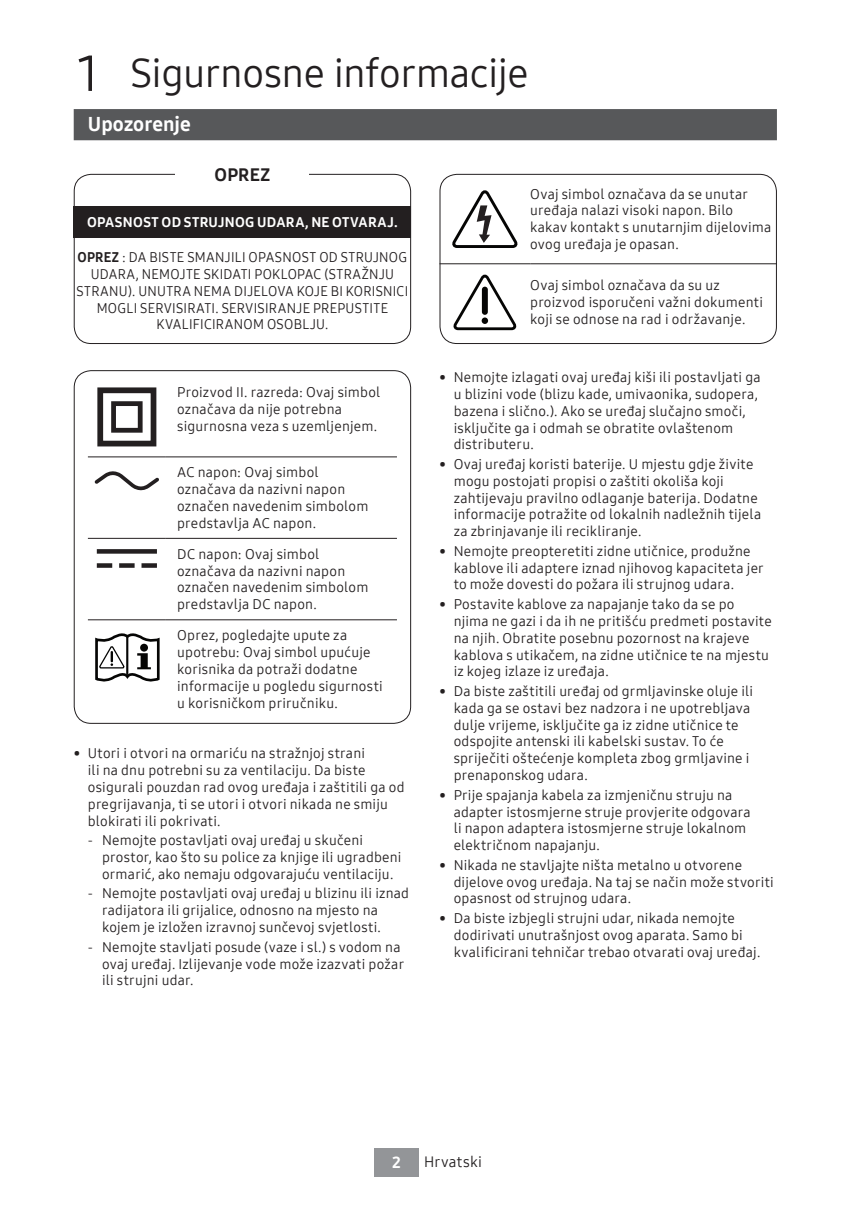
<style>
.page{position:relative;width:862px;height:1214px;background:#fff}
.page>*{position:absolute;margin:0;border:0;box-sizing:border-box;transform-origin:0 0}
.t1{font:40px "Samsung One UI 400";letter-spacing:-.015em;color:#231f20}
.t2{font:20px "Samsung One UI 800";letter-spacing:.005em;color:#fff}
.t3{font:18px "Samsung One UI 800";letter-spacing:.015em;color:#231f20}
.t4{font:16px "Samsung One UI 800";color:#fff}
.t5{font:15px "Samsung One UI 400";letter-spacing:.015em;color:#231f20}
.t6{font:14px/16.8px "Samsung One UI 400";letter-spacing:.015em;color:#231f20}
.t7{font:14px/16.8px "Samsung One UI 400";letter-spacing:.015em;color:#231f20;text-align:center;scale:.95 1}
.t8{font:14px "Samsung One UI 800";letter-spacing:.025em;color:#fff}
.s1{font-size:50px}
.s2{font-family:"Samsung One UI 800"}
.s3{font-family:"Helvetica Neue cp";font-weight:300}
</style>
<div class="page">
<div style="left:374px;top:1147px;width:45px;height:29px;background:#939598"></div>
<div style="left:74px;top:370px;width:337px;height:353px;border:1px solid #231f20;border-radius:17px"></div>
<hr style="left:88px;top:456px;width:78px;height:1px;background:#231f20">
<hr style="left:166px;top:456px;width:231px;height:1px;background:#231f20">
<hr style="left:88px;top:538px;width:78px;height:1px;background:#231f20">
<hr style="left:166px;top:538px;width:231px;height:1px;background:#231f20">
<hr style="left:88px;top:619px;width:78px;height:1px;background:#231f20">
<hr style="left:166px;top:619px;width:231px;height:1px;background:#231f20">
<div style="left:97px;top:387px;width:59px;height:59px;border:6px solid #231f20"></div>
<div style="left:111px;top:401px;width:32px;height:31px;border:5px solid #231f20"></div>
<svg style="left:94px;top:471px;width:65px;height:20px"></svg>
<svg style="left:97px;top:549px;width:60px;height:4px"></svg>
<svg style="left:141px;top:563px;width:16px;height:4px"></svg>
<svg style="left:119px;top:563px;width:16px;height:4px"></svg>
<svg style="left:97px;top:563px;width:15px;height:4px"></svg>
<svg style="left:95px;top:633px;width:65px;height:49px"></svg>
<hr style="left:126px;top:637px;width:2px;height:37px;background:#050504">
<div style="left:74px;top:109px;width:703px;height:31px;background:#57585a"></div>
<div style="left:439px;top:174px;width:338px;height:170px;border:1px solid #231f20;border-radius:17px"></div>
<hr style="left:439px;top:263px;width:91px;height:1px;background:#231f20">
<hr style="left:530px;top:263px;width:247px;height:1px;background:#231f20">
<svg style="left:454px;top:274px;width:63px;height:57px"></svg>
<div style="left:482px;top:286px;width:6px;height:29px;background:#050504;border-radius:3px"></div>
<div style="left:482px;top:317px;width:6px;height:7px;background:#050504;border-radius:50%"></div>
<svg style="left:453px;top:190px;width:65px;height:58px"></svg>
<div style="left:74px;top:174px;width:337px;height:170px;border:1px solid #231f20;border-radius:17px"></div>
<div style="left:175px;top:166px;width:134px;height:27px;background:#fff"></div>
<div style="left:74px;top:207px;width:337px;height:31px;background:#231f20"></div>
<h1 class="t1" style="left:74px;top:46px;width:456px"><span class="s1">1</span> Sigurnosne informacije</h1>
<h2 class="t2" style="left:88px;top:110px;width:104px">Upozorenje</h2>
<p class="t3" style="left:215px;top:163px;width:57px">OPREZ</p>
<p class="t8" style="left:87px;top:213px;width:312px">OPASNOST OD STRUJNOG UDARA, NE OTVARAJ.</p>
<p class="t7" style="left:77px;top:249px;width:351px"><span class="s2">OPREZ</span> : DA BISTE SMANJILI OPASNOST OD STRUJNOG UDARA, NEMOJTE SKIDATI POKLOPAC (STRAŽNJU STRANU). UNUTRA NEMA DIJELOVA KOJE BI KORISNICI MOGLI SERVISIRATI. SERVISIRANJE PREPUSTITE KVALIFICIRANOM OSOBLJU.</p>
<p class="t6" style="left:177px;top:384px;width:205px">Proizvod II. razreda: Ovaj simbol označava da nije potrebna sigurnosna veza s uzemljenjem.</p>
<p class="t6" style="left:177px;top:464px;width:193px">AC napon: Ovaj simbol označava da nazivni napon označen navedenim simbolom predstavlja AC napon.</p>
<p class="t6" style="left:177px;top:545px;width:193px">DC napon: Ovaj simbol označava da nazivni napon označen navedenim simbolom predstavlja DC napon.</p>
<p class="t6" style="left:177px;top:626px;width:207px">Oprez, pogledajte upute za upotrebu: Ovaj simbol upućuje korisnika da potraži dodatne informacije u pogledu sigurnosti u korisničkom priručniku.</p>
<p class="t6" style="left:88px;top:744px;width:318px;text-indent:-14px">• Utori i otvori na ormariću na stražnjoj strani<br>ili na dnu potrebni su za ventilaciju. Da biste osigurali pouzdan rad ovog uređaja i zaštitili ga od pregrijavanja, ti se utori i otvori nikada ne smiju blokirati ili pokrivati.</p>
<p class="t6" style="left:102px;top:831px;width:301px;text-indent:-14px"><span class="s3">-</span> Nemojte postavljati ovaj uređaj u skučeni prostor, kao što su police za knjige ili ugradbeni ormarić, ako nemaju odgovarajuću ventilaciju.</p>
<p class="t6" style="left:102px;top:884px;width:309px;text-indent:-14px"><span class="s3">-</span> Nemojte postavljati ovaj uređaj u blizinu ili iznad radijatora ili grijalice, odnosno na mjesto na kojem je izložen izravnoj sunčevoj svjetlosti.</p>
<p class="t6" style="left:102px;top:938px;width:303px;text-indent:-14px"><span class="s3">-</span> Nemojte stavljati posude (vaze i sl.) s vodom na ovaj uređaj. Izlijevanje vode može izazvati požar ili strujni udar.</p>
<p class="t6" style="left:530px;top:185px;width:242px">Ovaj simbol označava da se unutar uređaja nalazi visoki napon. Bilo kakav kontakt s unutarnjim dijelovima ovog uređaja je opasan.</p>
<p class="t6" style="left:530px;top:277px;width:234px">Ovaj simbol označava da su uz proizvod isporučeni važni dokumenti koji se odnose na rad i održavanje.</p>
<p class="t6" style="left:454px;top:368px;width:308px;text-indent:-14px">• Nemojte izlagati ovaj uređaj kiši ili postavljati ga u blizini vode (blizu kade, umivaonika, sudopera, bazena i slično.). Ako se uređaj slučajno smoči, isključite ga i odmah se obratite ovlaštenom distributeru.</p>
<p class="t6" style="left:454px;top:455px;width:309px;text-indent:-14px">• Ovaj uređaj koristi baterije. U mjestu gdje živite mogu postojati propisi o zaštiti okoliša koji zahtijevaju pravilno odlaganje baterija. Dodatne informacije potražite od lokalnih nadležnih tijela za zbrinjavanje ili recikliranje.</p>
<p class="t6" style="left:454px;top:542px;width:311px;text-indent:-14px">• Nemojte preopteretiti zidne utičnice, produžne kablove ili adaptere iznad njihovog kapaciteta jer to može dovesti do požara ili strujnog udara.</p>
<p class="t6" style="left:454px;top:595px;width:319px;text-indent:-14px">• Postavite kablove za napajanje tako da se po njima ne gazi i da ih ne pritišću predmeti postavite na njih. Obratite posebnu pozornost na krajeve kablova s utikačem, na zidne utičnice te na mjestu iz kojeg izlaze iz uređaja.</p>
<p class="t6" style="left:454px;top:682px;width:301px;text-indent:-14px">• Da biste zaštitili uređaj od grmljavinske oluje ili kada ga se ostavi bez nadzora i ne upotrebljava dulje vrijeme, isključite ga iz zidne utičnice te odspojite antenski ili kabelski sustav. To će spriječiti oštećenje kompleta zbog grmljavine i prenaponskog udara.</p>
<p class="t6" style="left:454px;top:786px;width:298px;text-indent:-14px">• Prije spajanja kabela za izmjeničnu struju na adapter istosmjerne struje provjerite odgovara li napon adaptera istosmjerne struje lokalnom električnom napajanju.</p>
<p class="t6" style="left:454px;top:856px;width:322px;text-indent:-14px">• Nikada ne stavljajte ništa metalno u otvorene dijelove ovog uređaja. Na taj se način može stvoriti opasnost od strujnog udara.</p>
<p class="t6" style="left:454px;top:909px;width:308px;text-indent:-14px">• Da biste izbjegli strujni udar, nikada nemojte dodirivati unutrašnjost ovog aparata. Samo bi kvalificirani tehničar trebao otvarati ovaj uređaj.</p>
<p class="t4" style="left:392px;top:1151px;width:10px">2</p>
<p class="t5" style="left:424px;top:1151px;width:59px">Hrvatski</p>
</div>
